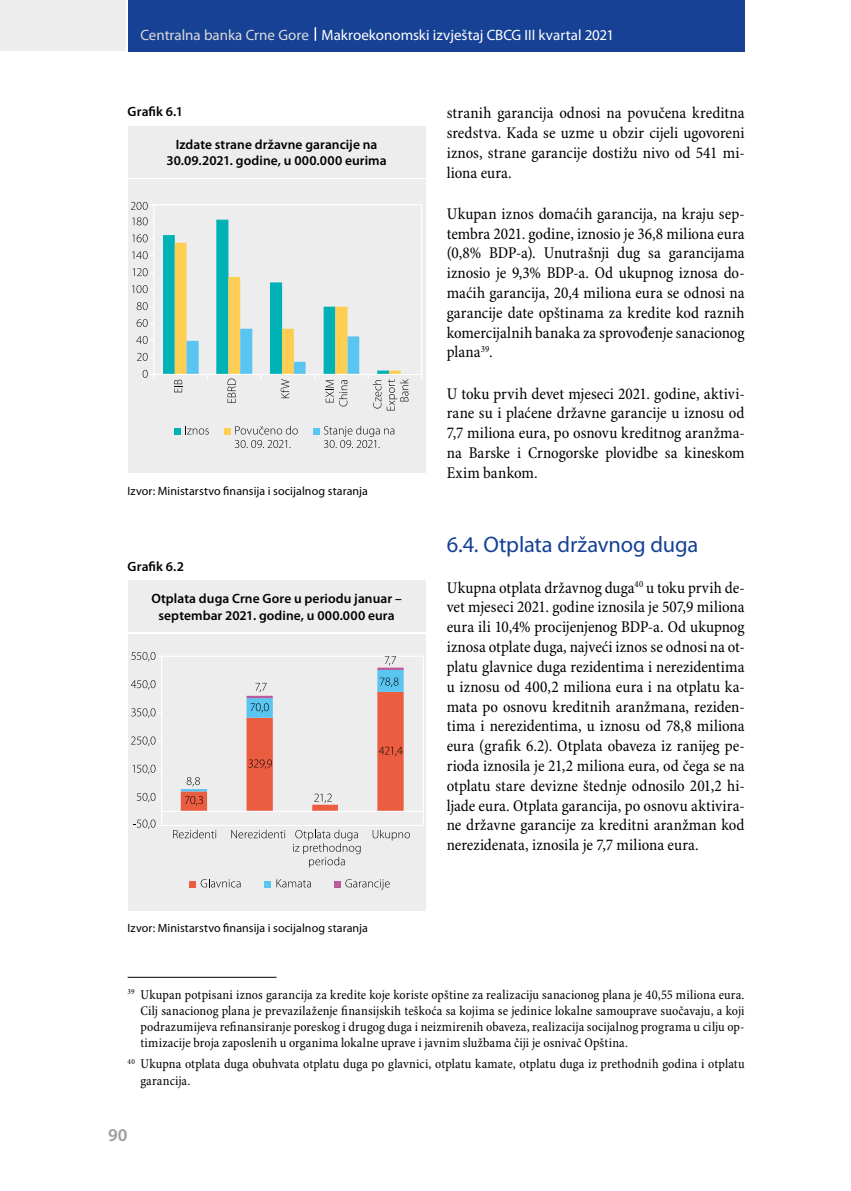
<style>
.page{position:relative;width:851px;height:1191px;background:#fff}
.page>*{position:absolute;margin:0;border:0;box-sizing:border-box;transform-origin:0 0}
.t1{font:22.5px "Myriad Pro";letter-spacing:-.005em;color:#164194}
.t2{font:600 18px "Myriad Pro";color:#9d9d9c}
.t3{font:condensed 16.5px/19.8px "Minion Pro";color:#000;text-align:justify}
.t4{font:15px "Myriad Pro";color:#fff}
.t5{font:condensed 13.5px/16.2px "Minion Pro";letter-spacing:.01em;color:#000;text-align:justify}
.t6{font:600 13.5px/16.2px "Myriad Pro";letter-spacing:.005em;color:#000;text-align:center}
.t7{font:12px "Myriad Pro";letter-spacing:.005em;color:#000}
.s1{color:#dadada}
</style>
<div class="page">
<div style="left:0;top:0;width:125px;height:51px;background:#ededed"></div>
<div style="left:128px;top:0;width:616px;height:51px;background:#164194"></div>
<svg style="left:314px;top:27px;width:2px;height:14px"></svg>
<hr style="left:128px;top:977px;width:148px;height:1px;background:#000">
<div style="left:128px;top:180px;width:297px;height:293px;background:#ededed"></div>
<div style="left:128px;top:634px;width:297px;height:276px;background:#ededed"></div>
<div style="left:128px;top:126px;width:297px;height:52px;background:#ededed"></div>
<div style="left:128px;top:581px;width:297px;height:51px;background:#ededed"></div>
<svg style="left:174px;top:426px;width:35px;height:8px"></svg>
<svg style="left:224px;top:426px;width:74px;height:8px"></svg>
<svg style="left:235px;top:440px;width:55px;height:8px"></svg>
<svg style="left:313px;top:426px;width:81px;height:22px"></svg>
<hr style="left:154px;top:204px;width:267px;height:1px;background:#fff">
<hr style="left:153px;top:205px;width:1px;height:169px;background:#fff">
<hr style="left:421px;top:205px;width:1px;height:169px;background:#fff">
<hr style="left:154px;top:374px;width:267px;height:1px;background:#fff">
<svg style="left:143px;top:370px;width:11px;height:8px"></svg>
<svg style="left:137px;top:353px;width:16px;height:8px"></svg>
<svg style="left:136px;top:336px;width:17px;height:8px"></svg>
<svg style="left:137px;top:319px;width:16px;height:8px"></svg>
<svg style="left:137px;top:302px;width:16px;height:8px"></svg>
<svg style="left:132px;top:285px;width:21px;height:8px"></svg>
<svg style="left:133px;top:268px;width:20px;height:8px"></svg>
<svg style="left:132px;top:251px;width:21px;height:8px"></svg>
<svg style="left:132px;top:234px;width:21px;height:8px"></svg>
<svg style="left:132px;top:217px;width:21px;height:8px"></svg>
<svg style="left:131px;top:202px;width:23px;height:8px"></svg>
<svg style="left:163px;top:220px;width:250px;height:190px"></svg>
<svg style="left:173px;top:829px;width:43px;height:9px"></svg>
<svg style="left:231px;top:829px;width:54px;height:9px"></svg>
<svg style="left:293px;top:829px;width:67px;height:38px"></svg>
<svg style="left:372px;top:829px;width:38px;height:11px"></svg>
<svg style="left:189px;top:881px;width:6px;height:6px"></svg>
<svg style="left:201px;top:879px;width:39px;height:8px"></svg>
<div style="left:264px;top:881px;width:7px;height:6px;background:#5bc5f2"></div>
<svg style="left:276px;top:879px;width:35px;height:8px"></svg>
<svg style="left:334px;top:879px;width:55px;height:11px"></svg>
<hr style="left:162px;top:825px;width:261px;height:1px;background:#fff">
<hr style="left:162px;top:655px;width:261px;height:2px;background:#fff">
<hr style="left:161px;top:656px;width:1px;height:169px;background:#fff">
<hr style="left:423px;top:656px;width:1px;height:169px;background:#fff">
<hr style="left:162px;top:811px;width:261px;height:1px;background:#fff">
<svg style="left:181px;top:656px;width:222px;height:155px"></svg>
<svg style="left:133px;top:819px;width:29px;height:10px"></svg>
<svg style="left:137px;top:793px;width:24px;height:9px"></svg>
<svg style="left:133px;top:764px;width:28px;height:10px"></svg>
<svg style="left:131px;top:736px;width:30px;height:10px"></svg>
<svg style="left:131px;top:708px;width:30px;height:9px"></svg>
<svg style="left:131px;top:680px;width:30px;height:9px"></svg>
<svg style="left:131px;top:652px;width:30px;height:9px"></svg>
<p class="t4" style="left:140px;top:25px;width:475px"><span class="s1">Centralna banka Crne Gore</span> Makroekonomski izvještaj CBCG III kvartal 2021</p>
<p class="t6" style="left:128px;top:103px;width:57px">Grafik 6.1</p>
<p class="t6" style="left:166px;top:136px;width:222px">Izdate strane državne garancije na<br>30.09.2021. godine, u 000.000 eurima</p>
<p class="t7" style="left:128px;top:483px;width:242px">Izvor: Ministarstvo finansija i socijalnog staranja</p>
<p class="t6" style="left:128px;top:558px;width:58px">Grafik 6.2</p>
<p class="t6" style="left:151px;top:590px;width:252px">Otplata duga Crne Gore u periodu januar – septembar 2021. godine, u 000.000 eura</p>
<p class="t7" style="left:128px;top:921px;width:242px">Izvor: Ministarstvo finansija i socijalnog staranja</p>
<p class="t3" style="left:446px;top:104px;width:299px">stranih garancija odnosi na povučena kreditna sredstva. Kada se uzme u obzir cijeli ugovoreni iznos, strane garancije dostižu nivo od 541 mi&shy;liona eura.</p>
<p class="t3" style="left:446px;top:204px;width:299px">Ukupan iznos domaćih garancija, na kraju sep&shy;tembra 2021. godine, iznosio je 36,8 miliona eura (0,8% BDP-a). Unutrašnji dug sa garancijama iznosio je 9,3% BDP-a. Od ukupnog iznosa do&shy;maćih garancija, 20,4 miliona eura se odnosi na garancije date opštinama za kredite kod raznih komercijalnih banaka za sprovođenje sanacionog plana<sup>39</sup>.</p>
<p class="t3" style="left:446px;top:384px;width:299px">U toku prvih devet mjeseci 2021. godine, aktivi&shy;rane su i plaćene državne garancije u iznosu od 7,7 miliona eura, po osnovu kreditnog aranžma&shy;na Barske i Crnogorske plovidbe sa kineskom Exim bankom.</p>
<h1 class="t1" style="left:446px;top:530px;width:253px">6.4. Otplata državnog duga</h1>
<p class="t3" style="left:446px;top:578px;width:299px">Ukupna otplata državnog duga<sup>40</sup> u toku prvih de&shy;vet mjeseci 2021. godine iznosila je 507,9 miliona eura ili 10,4% procijenjenog BDP-a. Od ukupnog iznosa otplate duga, najveći iznos se odnosi na ot&shy;platu glavnice duga rezidentima i nerezidentima u iznosu od 400,2 miliona eura i na otplatu ka&shy;mata po osnovu kreditnih aranžmana, reziden&shy;tima i nerezidentima, u iznosu od 78,8 miliona eura (grafik 6.2). Otplata obaveza iz ranijeg pe&shy;rioda iznosila je 21,2 miliona eura, od čega se na otplatu stare devizne štednje odnosilo 201,2 hi&shy;ljade eura. Otplata garancija, po osnovu aktivira&shy;ne državne garancije za kreditni aranžman kod nerezidenata, iznosila je 7,7 miliona eura.</p>
<p class="t5" style="left:140px;top:986px;width:605px;text-indent:-13px"><sup>39</sup> Ukupan potpisani iznos garancija za kredite koje koriste opštine za realizaciju sanacionog plana je 40,55 miliona eura.<br>Cilj sanacionog plana je prevazilaženje finansijskih teškoća sa kojima se jedinice lokalne samouprave suočavaju, a koji podrazumijeva refinansiranje poreskog i drugog duga i neizmirenih obaveza, realizacija socijalnog programa u cilju op&shy;timizacije broja zaposlenih u organima lokalne uprave i javnim službama čiji je osnivač Opština.</p>
<p class="t5" style="left:140px;top:1056px;width:605px;text-indent:-13px"><sup>40</sup> Ukupna otplata duga obuhvata otplatu duga po glavnici, otplatu kamate, otplatu duga iz prethodnih godina i otplatu garancija.</p>
<p class="t2" style="left:108px;top:1123px;width:21px">90</p>
</div>
